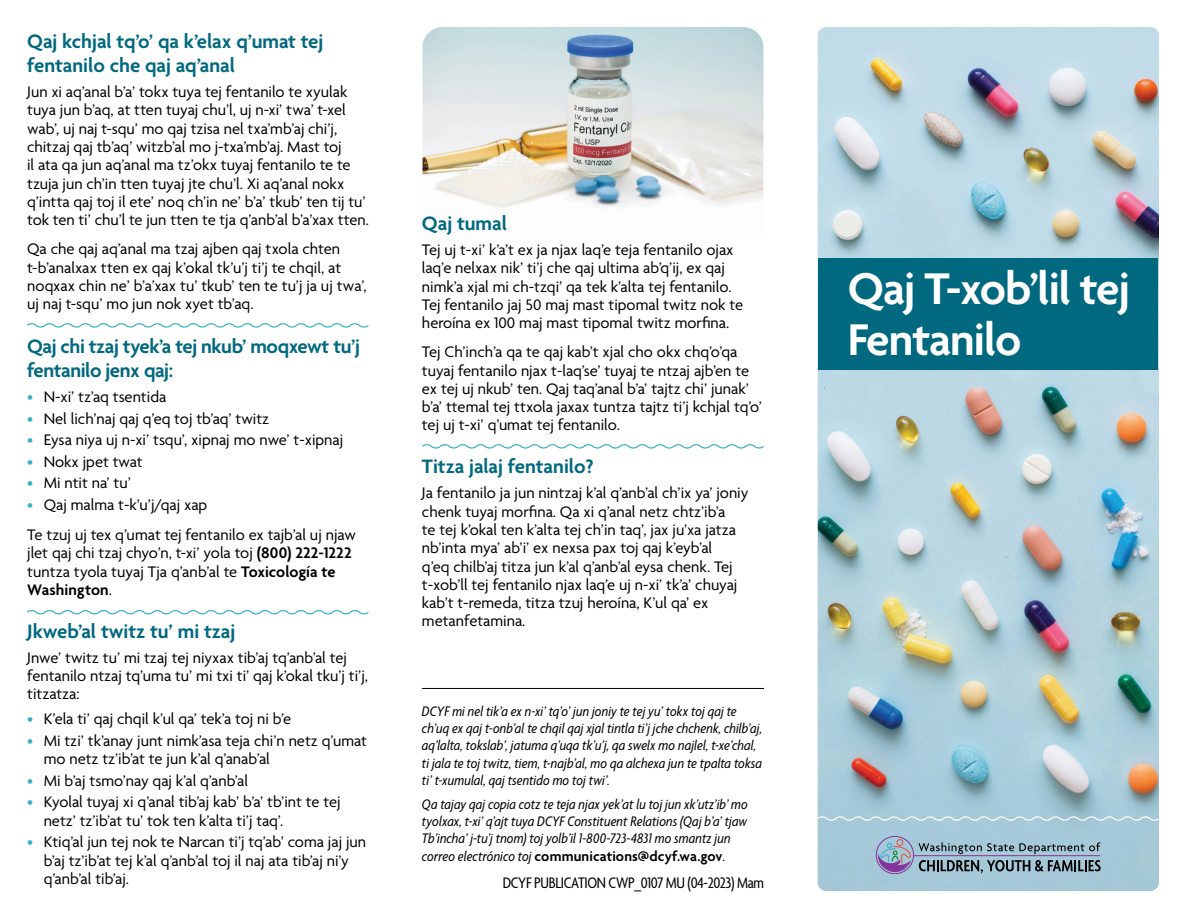
<style>
.page{position:relative;width:1186px;height:918px;background:#fff}
.page>*{position:absolute;margin:0;border:0;box-sizing:border-box;transform-origin:0 0}
.t1{font:600 48px/51px "Agenda";letter-spacing:-.02em;color:#fff}
.t2{font:600 21px/24px "Agenda";color:#00687f}
.t3{font:600 21px/24px "Agenda";letter-spacing:-.02em;color:#00687f}
.t4{font:16.5px/18.3px "Agenda";color:#000}
.t5{font:condensed 16.5px "Agenda";letter-spacing:-.02em;color:#000}
.t6{font:italic condensed 15px/17.2px "Agenda";letter-spacing:.005em;color:#000}
.s1{color:#36b0c9}
.s2{font-weight:600}
.s3{font-weight:600;font-style:normal;font-stretch:normal}
</style>
<div class="page">
<img style="left:818px;top:27px;width:341px;height:864px">
<div style="left:818px;top:259px;width:340px;height:111px;background:#00687f"></div>
<div style="left:876px;top:836px;width:38px;height:38px;border:1px solid #84349a;border-radius:50%"></div>
<div style="left:896px;top:839px;width:7px;height:7px;border:1px solid #e54c39;border-radius:50%"></div>
<svg style="left:878px;top:842px;width:223px;height:31px;background:#8297a9"></svg>
<img style="left:422px;top:27px;width:341px;height:181px">
<hr style="left:422px;top:688px;width:342px;height:1px;background:#000">
<svg style="left:422px;top:444px;width:342px;height:5px"></svg>
<svg style="left:817px;top:815px;width:342px;height:7px;background:#b5d2df"></svg>
<svg style="left:27px;top:323px;width:342px;height:5px"></svg>
<svg style="left:27px;top:610px;width:342px;height:5px"></svg>
<p class="t2" style="left:27px;top:31px;width:298px">Qaj kchjal tq’o’ qa k’elax q’umat tej fentanilo che qaj aq’anal</p>
<p class="t4" style="left:27px;top:84px;width:343px">Jun xi aq’anal b’a’ tokx tuya tej fentanilo te xyulak tuya jun b’aq, at tten tuyaj chu’l, uj n-xi’ twa’ t-xel wab’, uj naj t-squ’ mo qaj tzisa nel txa’mb’aj chi’j, chitzaj qaj tb’aq’ witzb’al mo j-txa’mb’aj. Mast toj<br>il ata qa jun aq’anal ma tz’okx tuyaj fentanilo te te tzuja jun ch’in tten tuyaj jte chu’l. Xi aq’anal nokx q’intta qaj toj il ete’ noq ch’in ne’ b’a’ tkub’ ten tij tu’ tok ten ti’ chu’l te jun tten te tja q’anb’al b’a’xax tten.</p>
<p class="t4" style="left:27px;top:241px;width:341px">Qa che qaj aq’anal ma tzaj ajben qaj txola chten t-b’analxax tten ex qaj k’okal tk’u’j ti’j te chqil, at noqxax chin ne’ b’a’xax tu’ tkub’ ten te tu’j ja uj twa’, uj naj t-squ’ mo jun nok xyet tb’aq.</p>
<p class="t3" style="left:27px;top:336px;width:334px">Qaj chi tzaj tyek’a tej nkub’ moqxewt tu’j fentanilo jenx qaj:</p>
<p class="t4" style="left:27px;top:389px;width:141px"><span class="s1">•</span> N-xi’ tz’aq tsentida</p>
<p class="t4" style="left:27px;top:410px;width:244px"><span class="s1">•</span> Nel lich’naj qaj q’eq toj tb’aq’ twitz</p>
<p class="t4" style="left:27px;top:432px;width:318px"><span class="s1">•</span> Eysa niya uj n-xi’ tsqu’, xipnaj mo nwe’ t-xipnaj</p>
<p class="t4" style="left:27px;top:453px;width:117px"><span class="s1">•</span> Nokx jpet twat</p>
<p class="t4" style="left:27px;top:475px;width:105px"><span class="s1">•</span> Mi ntit na’ tu’</p>
<p class="t4" style="left:27px;top:491px;width:330px;line-height:30.2px"><span class="s1">•</span> Qaj malma t-k’u’j/qaj xap<br>Te tzuj uj tex q’umat tej fentanilo ex tajb’al uj njaw</p>
<p class="t4" style="left:27px;top:545px;width:326px">jlet qaj chi tzaj chyo’n, t-xi’ yola toj <span class="s2">(800) 222-1222 </span>tuntza tyola tuyaj Tja q’anb’al te <span class="s2">Toxicología te<br>Washington</span>.</p>
<p class="t2" style="left:27px;top:620px;width:210px">Jkweb’al twitz tu’ mi tzaj</p>
<p class="t4" style="left:27px;top:649px;width:342px">Jnwe’ twitz tu’ mi tzaj tej niyxax tib’aj tq’anb’al tej fentanilo ntzaj tq’uma tu’ mi txi ti’ qaj k’okal tku’j ti’j, titzatza:</p>
<p class="t4" style="left:27px;top:711px;width:266px"><span class="s1">•</span> K’ela ti’ qaj chqil k’ul qa’ tek’a toj ni b’e</p>
<p class="t4" style="left:44px;top:733px;width:325px;text-indent:-16px"><span class="s1">•</span> Mi tzi’ tk’anay junt nimk’asa teja chi’n netz q’umat mo netz tz’ib’at te jun k’al q’anab’al</p>
<p class="t4" style="left:27px;top:772px;width:222px"><span class="s1">•</span> Mi b’aj tsmo’nay qaj k’al q’anb’al</p>
<p class="t4" style="left:44px;top:794px;width:299px;text-indent:-16px"><span class="s1">•</span> Kyolal tuyaj xi q’anal tib’aj kab’ b’a’ tb’int te tej netz’ tz’ib’at tu’ tok ten k’alta ti’j taq’.</p>
<p class="t4" style="left:44px;top:834px;width:324px;text-indent:-16px"><span class="s1">•</span> Ktiq’al jun tej nok te Narcan ti’j tq’ab’ coma jaj jun b’aj tz’ib’at tej k’al q’anb’al toj il naj ata tib’aj ni’y q’anb’al tib’aj.</p>
<p class="t2" style="left:422px;top:213px;width:86px">Qaj tumal</p>
<p class="t4" style="left:422px;top:242px;width:323px">Tej uj t-xi’ k’a’t ex ja njax laq’e teja fentanilo ojax laq’e nelxax nik’ ti’j che qaj ultima ab’q’ij, ex qaj nimk’a xjal mi ch-tzqi’ qa tek k’alta tej fentanilo.<br>Tej fentanilo jaj 50 maj mast tipomal twitz nok te heroína ex 100 maj mast tipomal twitz morfina.</p>
<p class="t4" style="left:422px;top:344px;width:341px">Tej Ch’inch’a qa te qaj kab’t xjal cho okx chq’o’qa tuyaj fentanilo njax t-laq’se’ tuyaj te ntzaj ajb’en te ex tej uj nkub’ ten. Qaj taq’anal b’a’ tajtz chi’ junak’ b’a’ ttemal tej ttxola jaxax tuntza tajtz ti’j kchjal tq’o’ tej uj t-xi’ q’umat tej fentanilo.</p>
<p class="t2" style="left:422px;top:456px;width:173px">Titza jalaj fentanilo?</p>
<p class="t4" style="left:422px;top:485px;width:328px">Ja fentanilo ja jun nintzaj k’al q’anb’al ch’ix ya’ joniy chenk tuyaj morfina. Qa xi q’anal netz chtz’ib’a<br>te tej k’okal ten k’alta tej ch’in taq’, jax ju’xa jatza nb’inta mya’ ab’i’ ex nexsa pax toj qaj k’eyb’al<br>q’eq chilb’aj titza jun k’al q’anb’al eysa chenk. Tej t-xob’ll tej fentanilo njax laq’e uj n-xi’ tk’a’ chuyaj kab’t t-remeda, titza tzuj heroína, K’ul qa’ ex metanfetamina.</p>
<p class="t6" style="left:422px;top:702px;width:342px">DCYF mi nel tik’a ex n-xi’ tq’o’ jun joniy te tej yu’ tokx toj qaj te ch’uq ex qaj t-onb’al te chqil qaj xjal tintla ti’j jche chchenk, chilb’aj, aq’lalta, tokslab’, jatuma q’uqa tk’u’j, qa swelx mo najlel, t-xe’chal, ti jala te toj twitz, tiem, t-najb’al, mo qa alchexa jun te tpalta toksa ti’ t-xumulal, qaj tsentido mo toj twi’.</p>
<p class="t6" style="left:422px;top:795px;width:327px">Qa tajay qaj copia cotz te teja njax yek’at lu toj jun xk’utz’ib’ mo tyolxax, t-xi’ q’ajt tuya DCYF Constituent Relations (Qaj b’a’ tjaw Tb’incha’ j-tu’j tnom) toj yolb’il 1-800-723-4831 mo smantz jun correo electrónico toj <span class="s3">communications@dcyf.wa.gov</span>.</p>
<p class="t5" style="left:503px;top:874px;width:263px">DCYF PUBLICATION CWP_0107 MU (04-2023) Mam</p>
<h1 class="t1" style="left:848px;top:266px;width:284px">Qaj T-xob’lil tej<br>Fentanilo</h1>
</div>
